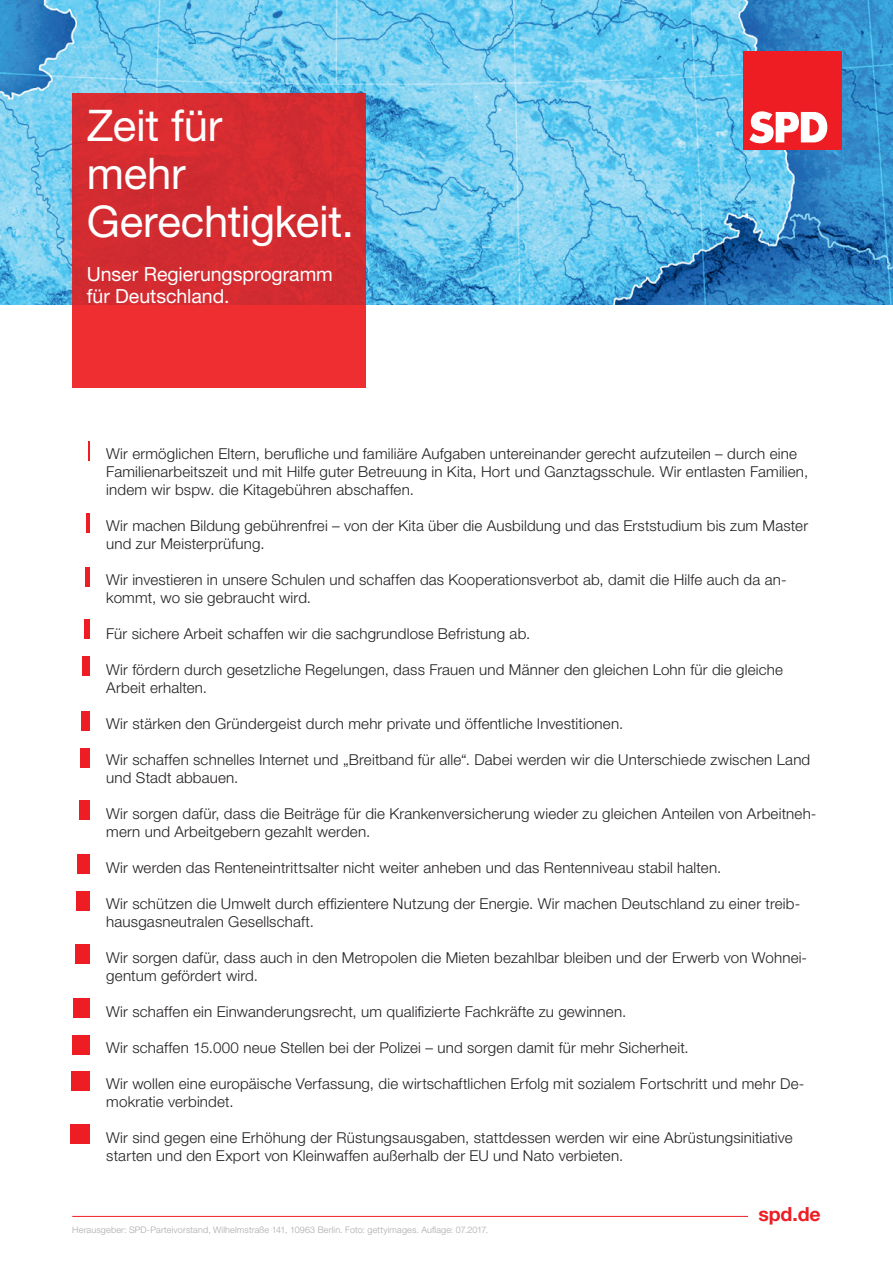
<style>
.page{position:relative;width:893px;height:1263px;background:#fff}
.page>*{position:absolute;margin:0;border:0;box-sizing:border-box;transform-origin:0 0}
.t1{font:43.65px/48px "Helvetica Neue LT Std";letter-spacing:-.01em;color:#fff}
.t2{font:19.5px/21.5px "Helvetica Neue LT Std";color:#fff}
.t3{font:700 19.5px "Helvetica Neue LT Std";color:#ee1d23}
.t4{font:300 15px/18px "Helvetica Neue LT Std";letter-spacing:.01em;color:#231f20}
.t5{font:300 9px "Helvetica Neue LT Std";letter-spacing:.015em;color:#a8a9ad}
</style>
<div class="page">
<hr style="left:72px;top:1216px;width:715px;height:1px;background:#ee1d23">
<div style="left:748px;top:1207px;width:73px;height:21px;background:#fff"></div>
<img style="left:0;top:0;width:893px;height:305px">
<svg style="left:70px;top:1124px;width:19px;height:20px"></svg>
<svg style="left:88px;top:442px;width:1px;height:19px"></svg>
<svg style="left:87px;top:514px;width:2px;height:19px"></svg>
<hr style="left:85px;top:567px;width:2px;height:20px;background:#ee1d23">
<svg style="left:87px;top:567px;width:2px;height:20px"></svg>
<svg style="left:84px;top:619px;width:5px;height:19px"></svg>
<svg style="left:83px;top:657px;width:6px;height:19px"></svg>
<svg style="left:82px;top:711px;width:7px;height:19px"></svg>
<svg style="left:80px;top:748px;width:9px;height:19px"></svg>
<svg style="left:79px;top:800px;width:10px;height:20px"></svg>
<svg style="left:78px;top:854px;width:11px;height:20px"></svg>
<svg style="left:76px;top:892px;width:13px;height:19px"></svg>
<svg style="left:75px;top:944px;width:14px;height:19px"></svg>
<svg style="left:74px;top:998px;width:15px;height:20px"></svg>
<svg style="left:73px;top:1035px;width:16px;height:19px"></svg>
<hr style="left:71px;top:1071px;width:2px;height:20px;background:#ee1d23">
<svg style="left:73px;top:1071px;width:16px;height:20px"></svg>
<div style="left:743px;top:51px;width:99px;height:99px;background:#ee1d23"></div>
<svg style="left:749px;top:111px;width:78px;height:32px"></svg>
<svg style="left:72px;top:94px;width:294px;height:293px;background:#da2c30"></svg>
<h1 class="t1" style="left:87px;top:101px;width:269px">Zeit für<br>mehr<br>Gerechtigkeit.</h1>
<h2 class="t2" style="left:87px;top:263px;width:248px">Unser Regierungsprogramm für Deutschland.</h2>
<p class="t4" style="left:106px;top:444px;width:703px">Wir ermöglichen Eltern, berufliche und familiäre Aufgaben untereinander gerecht aufzuteilen – durch eine<br>Familienarbeitszeit und mit Hilfe guter Betreuung in Kita, Hort und Ganztagsschule. Wir entlasten Familien, indem wir bspw. die Kitagebühren abschaffen.</p>
<p class="t4" style="left:106px;top:516px;width:703px">Wir machen Bildung gebührenfrei – von der Kita über die Ausbildung und das Erststudium bis zum Master und zur Meisterprüfung.</p>
<p class="t4" style="left:106px;top:570px;width:682px">Wir investieren in unsere Schulen und schaffen das Kooperationsverbot ab, damit die Hilfe auch da an&shy;kommt, wo sie gebraucht wird.</p>
<p class="t4" style="left:106px;top:624px;width:425px">Für sichere Arbeit schaffen wir die sachgrundlose Befristung ab.</p>
<p class="t4" style="left:106px;top:660px;width:678px">Wir fördern durch gesetzliche Regelungen, dass Frauen und Männer den gleichen Lohn für die gleiche<br>Arbeit erhalten.</p>
<p class="t4" style="left:106px;top:714px;width:518px">Wir stärken den Gründergeist durch mehr private und öffentliche Investitionen.</p>
<p class="t4" style="left:106px;top:750px;width:705px">Wir schaffen schnelles Internet und „Breitband für alle“. Dabei werden wir die Unterschiede zwischen Land und Stadt abbauen.</p>
<p class="t4" style="left:106px;top:804px;width:712px">Wir sorgen dafür, dass die Beiträge für die Krankenversicherung wieder zu gleichen Anteilen von Arbeitneh&shy;mern und Arbeitgebern gezahlt werden.</p>
<p class="t4" style="left:106px;top:858px;width:616px">Wir werden das Renteneintrittsalter nicht weiter anheben und das Rentenniveau stabil halten.</p>
<p class="t4" style="left:106px;top:894px;width:696px">Wir schützen die Umwelt durch effizientere Nutzung der Energie. Wir machen Deutschland zu einer treib&shy;hausgasneutralen Gesellschaft.</p>
<p class="t4" style="left:106px;top:948px;width:702px">Wir sorgen dafür, dass auch in den Metropolen die Mieten bezahlbar bleiben und der Erwerb von Wohnei&shy;gentum gefördert wird.</p>
<p class="t4" style="left:106px;top:1002px;width:521px">Wir schaffen ein Einwanderungsrecht, um qualifizierte Fachkräfte zu gewinnen.</p>
<p class="t4" style="left:106px;top:1038px;width:584px">Wir schaffen 15.000 neue Stellen bei der Polizei – und sorgen damit für mehr Sicherheit.</p>
<p class="t4" style="left:106px;top:1074px;width:700px">Wir wollen eine europäische Verfassung, die wirtschaftlichen Erfolg mit sozialem Fortschritt und mehr De&shy;mokratie verbindet.</p>
<p class="t4" style="left:106px;top:1128px;width:688px">Wir sind gegen eine Erhöhung der Rüstungsausgaben, stattdessen werden wir eine Abrüstungsinitiative starten und den Export von Kleinwaffen außerhalb der EU und Nato verbieten.</p>
<p class="t5" style="left:72px;top:1224px;width:417px">Herausgeber: SPD-Parteivorstand, Wilhelmstraße 141, 10963 Berlin. Foto: gettyimages. Auflage: 07.2017.</p>
<h2 class="t3" style="left:758px;top:1202px;width:64px">spd.de</h2>
</div>
